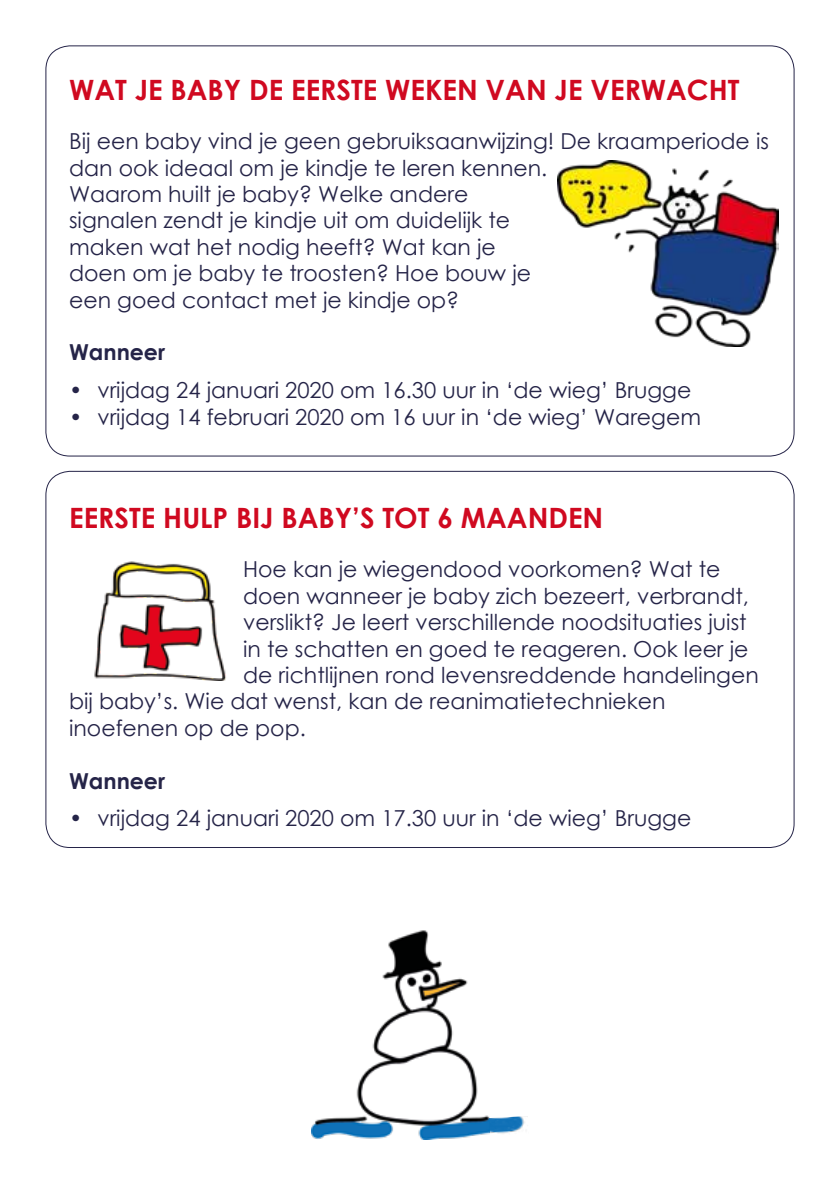
<style>
.page{position:relative;width:840px;height:1191px;background:#fff}
.page>*{position:absolute;margin:0;border:0;box-sizing:border-box;transform-origin:0 0}
.t1{font:700 28px "Century Gothic";color:#d00920}
.t2{font:22px/26.4px "Century Gothic";color:#252448}
.t3{font:700 22px "Century Gothic";color:#252448}
</style>
<div class="page">
<img style="left:557px;top:160px;width:221px;height:187px">
<img style="left:94px;top:561px;width:132px;height:120px">
<img style="left:311px;top:930px;width:177px;height:210px">
<img style="left:488px;top:1116px;width:40px;height:19px">
<p class="t1" style="left:69px;top:69px;width:671px">WAT JE BABY DE EERSTE WEKEN VAN JE VERWACHT</p>
<p class="t2" style="left:69px;top:128px;width:701px">Bij een baby vind je geen gebruiksaanwijzing! De kraamperiode is dan ook ideaal om je kindje te leren kennen.<br>Waarom huilt je baby? Welke andere<br>signalen zendt je kindje uit om duidelijk te<br>maken wat het nodig heeft? Wat kan je<br>doen om je baby te troosten? Hoe bouw je<br>een goed contact met je kindje op?</p>
<p class="t3" style="left:69px;top:336px;width:97px">Wanneer</p>
<p class="t2" style="left:69px;top:377px;width:623px">• vrijdag 24 januari 2020 om 16.30 uur in ‘de wieg’ Brugge</p>
<p class="t2" style="left:69px;top:403px;width:633px">• vrijdag 14 februari 2020 om 16 uur in ‘de wieg’ Waregem</p>
<p class="t1" style="left:69px;top:497px;width:535px">EERSTE HULP BIJ BABY’S TOT 6 MAANDEN</p>
<p class="t2" style="left:243px;top:556px;width:478px">Hoe kan je wiegendood voorkomen? Wat te</p>
<p class="t2" style="left:243px;top:582px;width:507px">doen wanneer je baby zich bezeert, verbrandt,</p>
<p class="t2" style="left:243px;top:608px;width:505px">verslikt? Je leert verschillende noodsituaties juist</p>
<p class="t2" style="left:243px;top:635px;width:506px">in te schatten en goed te reageren. Ook leer je</p>
<p class="t2" style="left:243px;top:661px;width:517px">de richtlijnen rond levensreddende handelingen</p>
<p class="t2" style="left:69px;top:688px;width:597px">bij baby’s. Wie dat wenst, kan de reanimatietechnieken</p>
<p class="t2" style="left:69px;top:714px;width:238px">inoefenen op de pop.</p>
<p class="t3" style="left:69px;top:764px;width:97px">Wanneer</p>
<p class="t2" style="left:69px;top:805px;width:623px">• vrijdag 24 januari 2020 om 17.30 uur in ‘de wieg’ Brugge</p>
</div>
